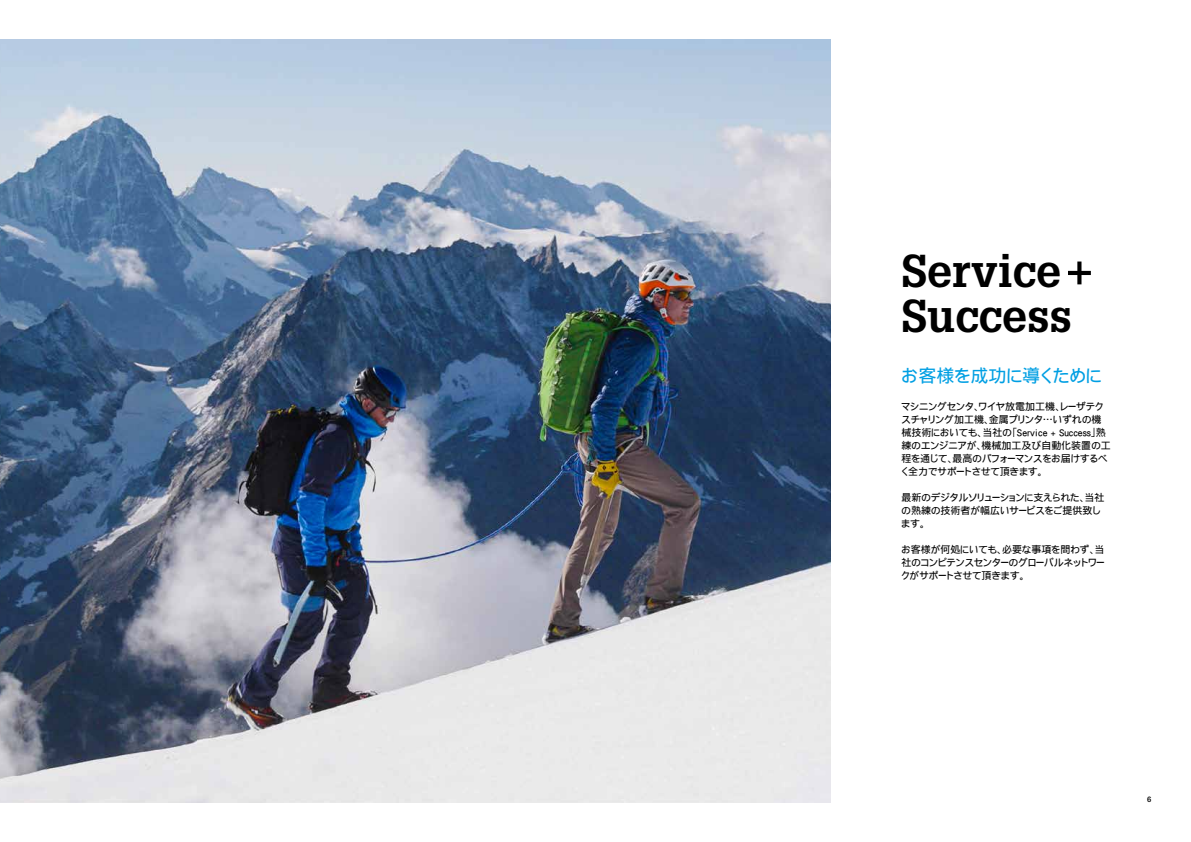
<style>
.page{position:relative;width:1191px;height:842px;background:#fff}
.page>*{position:absolute;margin:0;border:0;box-sizing:border-box;transform-origin:0 0}
.t1{font:700 45px/45px "Glypha LT Pro";color:#000}
.t2{font:18px "DF Gothic P Std W5";letter-spacing:-.055em;color:#009fe3}
.t3{font:10px/13px "DF Gothic P Std W5";letter-spacing:-.06em;color:#000}
.t4{font:700 7.5px "Glypha LT Pro";color:#000}
</style>
<div class="page">
<img style="left:0;top:40px;width:830px;height:762px">
<svg style="left:1068px;top:261px;width:22px;height:23px"></svg>
<h1 class="t1" style="left:901px;top:248px;width:172px">Service<br>Success</h1>
<h2 class="t2" style="left:901px;top:366px;width:203px">お客様を成功に導くために</h2>
<p class="t3" style="left:900px;top:400px;width:212px">マシニングセンタ、ワイヤ放電加工機、レーザテクスチャリング加工機、金属プリンタ…いずれの機械技術においても、当社の「Service + Success」熟練のエンジニアが、機械加工及び自動化装置の工程を通じて、最高のパフォーマンスをお届けするべく全力でサポートさせて頂きます。</p>
<p class="t3" style="left:901px;top:491px;width:205px">最新のデジタルソリューションに支えられた、当社の熟練の技術者が幅広いサービスをご提供致します。</p>
<p class="t3" style="left:900px;top:543px;width:206px;text-align:justify">お客様が何処にいても、必要な事項を問わず、当社のコンピテンスセンターのグローバルネットワークがサポートさせて頂きます。</p>
<p class="t4" style="left:1147px;top:795px;width:6px">6</p>
</div>
